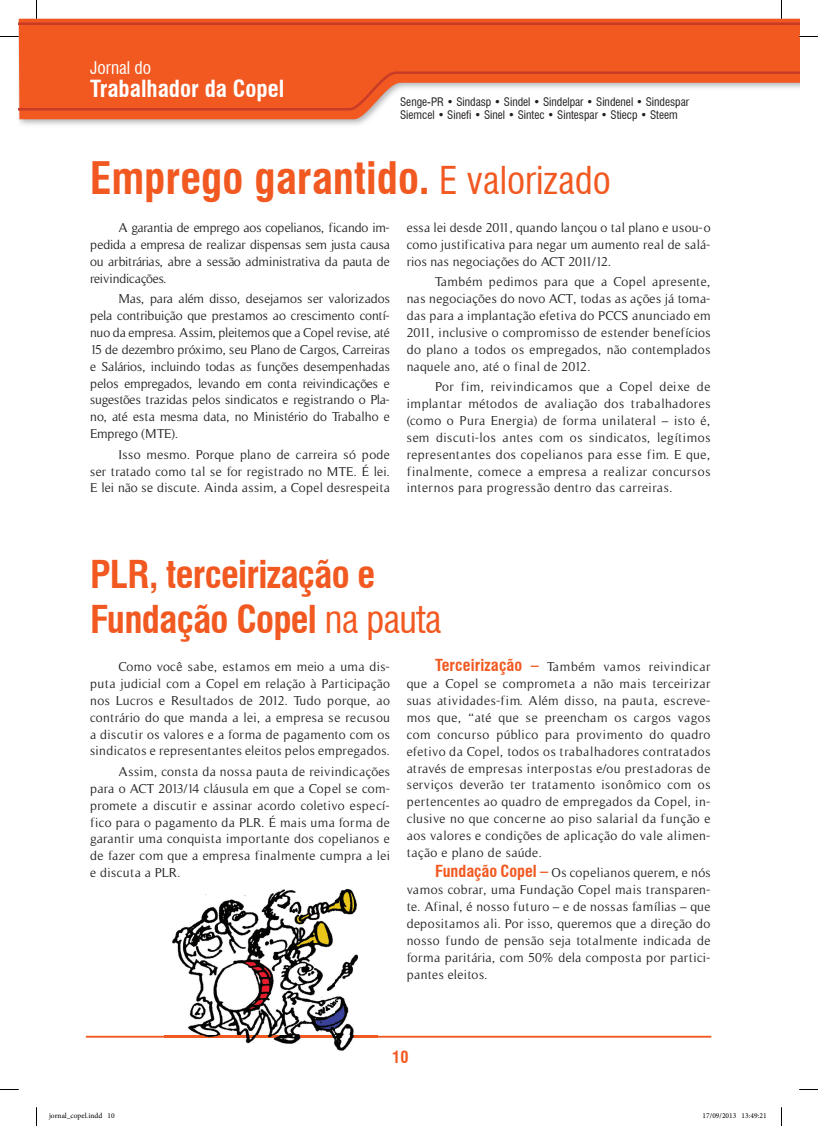
<style>
.page{position:relative;width:818px;height:1126px;background:#fff}
.page>*{position:absolute;margin:0;border:0;box-sizing:border-box;transform-origin:0 0}
.t1{font:700 condensed 43.75px "Swiss 721 BT";color:#f15921}
.t2{font:700 condensed 37.5px/45px "Swiss 721 BT";letter-spacing:-.02em;color:#f15921}
.t3{font:700 condensed 23px "Swiss 721 BT";color:#fff}
.t4{font:condensed 17.25px "Swiss 721 BT";color:#fff}
.t5{font:700 condensed 16.25px "Swiss 721 BT";color:#f15921}
.t6{font:13.12px/16.9px "Timeless";letter-spacing:.02em;color:#231f20;text-align:justify}
.t7{font:condensed 11.5px/13.8px "Swiss 721 BT";color:#231f20}
.t8{font:7.5px "Minion Pro";color:#000}
.s1{font-weight:400;font-size:37.5px}
.s2{font-weight:400}
.s3{font-family:"Swiss 721 BT";font-weight:700;font-stretch:condensed;font-size:16.25px;color:#f15921}
</style>
<div class="page">
<svg style="left:19px;top:19px;width:779px;height:100px;fill:#f15921"></svg>
<svg style="left:19px;top:21px;width:779px;height:91px;background:#ef7246"></svg>
<hr style="left:86px;top:1035px;width:625px;height:2px;background:#f15921">
<img style="left:164px;top:888px;width:213px;height:162px">
<img style="left:164px;top:1035px;width:213px;height:2px">
<svg style="left:0;top:36px;width:19px;height:1px"></svg>
<svg style="left:798px;top:36px;width:19px;height:1px"></svg>
<svg style="left:0;top:1089px;width:19px;height:1px"></svg>
<svg style="left:799px;top:1089px;width:18px;height:1px"></svg>
<svg style="left:36px;top:0;width:1px;height:19px"></svg>
<svg style="left:36px;top:1107px;width:1px;height:18px"></svg>
<h3 class="t4" style="left:90px;top:57px;width:63px">Jornal do</h3>
<h3 class="t3" style="left:90px;top:75px;width:195px">Trabalhador da Copel</h3>
<p class="t7" style="left:400px;top:94px;width:290px">Senge-PR • Sindasp • Sindel • Sindelpar • Sindenel • Sindespar<br>Siemcel • Sinefi • Sinel • Sintec • Sintespar • Stiecp • Steem</p>
<h1 class="t1" style="left:90px;top:152px;width:522px">Emprego garantido. <span class="s1">E valorizado</span></h1>
<p class="t6" style="left:90px;top:219px;width:301px;text-indent:28px">A garantia de emprego aos copelianos, ficando im&shy;pedida a empresa de realizar dispensas sem justa causa ou arbitrárias, abre a sessão administrativa da pauta de reivindicações.</p>
<p class="t6" style="left:90px;top:290px;width:301px;text-indent:28px">Mas, para além disso, desejamos ser valorizados pela contribuição que prestamos ao crescimento contí&shy;nuo da empresa. Assim, pleitemos que a Copel revise, até 15 de dezembro próximo, seu Plano de Cargos, Carreiras e Salários, incluindo todas as funções desempenhadas pelos empregados, levando em conta reivindicações e sugestões trazidas pelos sindicatos e registrando o Pla&shy;no, até esta mesma data, no Ministério do Trabalho e Emprego (MTE).</p>
<p class="t6" style="left:90px;top:446px;width:301px;text-indent:28px">Isso mesmo. Porque plano de carreira só pode ser tratado como tal se for registrado no MTE. É lei.<br>E lei não se discute. Ainda assim, a Copel desrespeita</p>
<p class="t6" style="left:406px;top:219px;width:305px">essa lei desde 2011, quando lançou o tal plano e usou-o como justificativa para negar um aumento real de salá&shy;rios nas negociações do ACT 2011/12.</p>
<p class="t6" style="left:406px;top:273px;width:305px;text-indent:28px">Também pedimos para que a Copel apresente, nas negociações do novo ACT, todas as ações já toma&shy;das para a implantação efetiva do PCCS anunciado em 2011, inclusive o compromisso de estender benefícios do plano a todos os empregados, não contemplados naquele ano, até o final de 2012.</p>
<p class="t6" style="left:406px;top:378px;width:305px;text-indent:28px">Por fim, reivindicamos que a Copel deixe de implantar métodos de avaliação dos trabalhadores (como o Pura Energia) de forma unilateral – isto é, sem discuti-los antes com os sindicatos, legítimos representantes dos copelianos para esse fim. E que, finalmente, comece a empresa a realizar concursos internos para progressão dentro das carreiras.</p>
<h2 class="t2" style="left:90px;top:551px;width:353px">PLR, terceirização e<br>Fundação Copel <span class="s2">na pauta</span></h2>
<p class="t6" style="left:90px;top:658px;width:301px;text-indent:28px">Como você sabe, estamos em meio a uma dis&shy;puta judicial com a Copel em relação à Participação nos Lucros e Resultados de 2012. Tudo porque, ao contrário do que manda a lei, a empresa se recusou a discutir os valores e a forma de pagamento com os sindicatos e representantes eleitos pelos empregados.</p>
<p class="t6" style="left:90px;top:763px;width:301px;text-indent:28px">Assim, consta da nossa pauta de reivindicações para o ACT 2013/14 cláusula em que a Copel se com&shy;promete a discutir e assinar acordo coletivo especí&shy;fico para o pagamento da PLR. É mais uma forma de garantir uma conquista importante dos copelianos e de fazer com que a empresa finalmente cumpra a lei e discuta a PLR.</p>
<p class="t6" style="left:406px;top:658px;width:305px;text-indent:28px"><span class="s3">Terceirização –</span> Também vamos reivindicar que a Copel se comprometa a não mais terceirizar suas atividades-fim. Além disso, na pauta, escreve&shy;mos que, “até que se preencham os cargos vagos com concurso público para provimento do quadro efetivo da Copel, todos os trabalhadores contratados através de empresas interpostas e/ou prestadoras de serviços deverão ter tratamento isonômico com os pertencentes ao quadro de empregados da Copel, in&shy;clusive no que concerne ao piso salarial da função e aos valores e condições de aplicação do vale alimen&shy;tação e plano de saúde.</p>
<p class="t6" style="left:406px;top:864px;width:305px;text-indent:28px"><span class="s3">Fundação Copel –</span> Os copelianos querem, e nós vamos cobrar, uma Fundação Copel mais transparen&shy;te. Afinal, é nosso futuro – e de nossas famílias – que depositamos ali. Por isso, queremos que a direção do nosso fundo de pensão seja totalmente indicada de forma paritária, com 50% dela composta por partici&shy;pantes eleitos.</p>
<p class="t5" style="left:392px;top:1047px;width:18px">10</p>
<p class="t8" style="left:49px;top:1110px;width:67px">jornal_copel.indd 10</p>
<p class="t8" style="left:702px;top:1110px;width:65px">17/09/2013 13:49:21</p>
</div>
